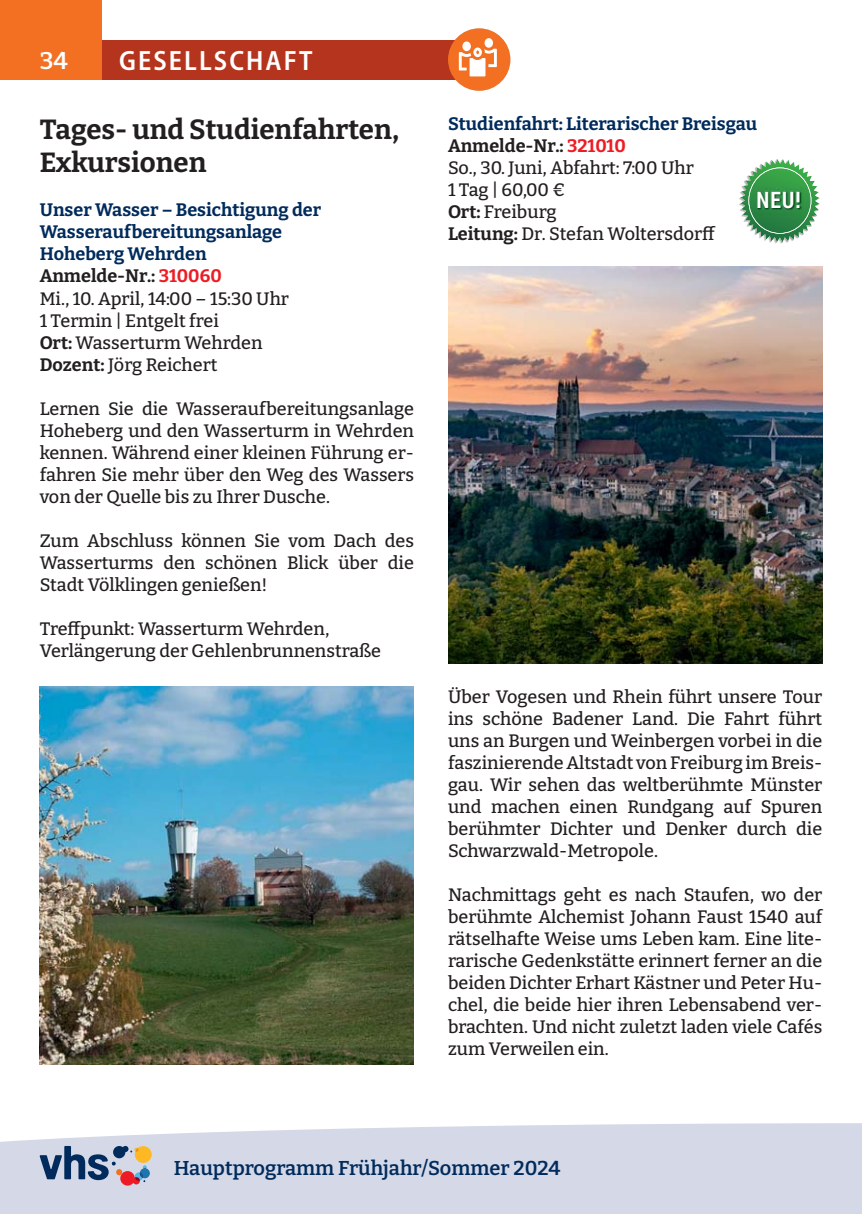
<style>
.page{position:relative;width:862px;height:1214px;background:#fff}
.page>*{position:absolute;margin:0;border:0;box-sizing:border-box;transform-origin:0 0}
.t1{font:600 semi-condensed 28px "Myriad Pro";letter-spacing:.075em;color:#fff}
.t2{font:700 27.6px/33.2px "Bitter";color:#231f20}
.t3{font:600 24px "Bitter";color:#fff}
.t4{font:700 22.4px "Roboto Condensed";color:#fff;scale:.95 1}
.t5{font:600 20px "Bitter";color:#002b5c}
.t6{font:500 18px/22px "Bitter";color:#231f20;text-align:justify}
.s1{font-weight:700;color:#002b5c}
.s2{font-weight:700}
.s3{font-weight:700;color:#ed1c24}
</style>
<div class="page">
<svg style="left:0;top:1123px;width:862px;height:28px;fill:#d4d8e7"></svg>
<div style="left:0;top:1151px;width:862px;height:62px;background:#d4d8e7"></div>
<div style="left:102px;top:40px;width:374px;height:39px;background:#b5341e"></div>
<div style="left:0;top:0;width:102px;height:79px;background:#f36f21"></div>
<svg style="left:40px;top:1145px;width:112px;height:40px"></svg>
<div style="left:448px;top:28px;width:62px;height:63px;background:#f36f21;border-radius:50%"></div>
<svg style="left:456px;top:37px;width:46px;height:45px"></svg>
<img style="left:40px;top:686px;width:374px;height:378px">
<img style="left:448px;top:266px;width:374px;height:397px">
<svg style="left:739px;top:159px;width:81px;height:85px"></svg>
<img style="left:755px;top:187px;width:49px;height:29px">
<h3 class="t3" style="left:40px;top:47px;width:30px">34</h3>
<h1 class="t1" style="left:119px;top:50px;width:195px">GESELLSCHAFT</h1>
<h2 class="t2" style="left:40px;top:113px;width:361px">Tages- und Studienfahrten,<br>Exkursionen</h2>
<p class="t6" style="left:40px;top:199px;width:283px;text-align:left"><span class="s1">Unser Wasser – Besichtigung der<br>Wasseraufbereitungsanlage<br>Hoheberg Wehrden<br></span><span class="s2">Anmelde-Nr.:</span> <span class="s3">310060<br></span>Mi., 10. April, 14:00 – 15:30 Uhr<br>1 Termin | Entgelt frei<br><span class="s2">Ort:</span> Wasserturm Wehrden<br><span class="s2">Dozent:</span> Jörg Reichert</p>
<p class="t6" style="left:40px;top:397px;width:376px">Lernen Sie die Wasseraufbereitungsanlage Hoheberg und den Wasserturm in Wehrden kennen. Während einer kleinen Führung er&shy;fahren Sie mehr über den Weg des Wassers von der Quelle bis zu Ihrer Dusche.</p>
<p class="t6" style="left:40px;top:529px;width:376px">Zum Abschluss können Sie vom Dach des Wasserturms den schönen Blick über die Stadt Völklingen genießen!</p>
<p class="t6" style="left:40px;top:617px;width:343px">Treffpunkt: Wasserturm Wehrden,<br>Verlängerung der Gehlenbrunnenstraße</p>
<p class="t6" style="left:448px;top:113px;width:311px;text-align:left"><span class="s1">Studienfahrt: Literarischer Breisgau<br></span><span class="s2">Anmelde-Nr.:</span> <span class="s3">321010<br></span>So., 30. Juni, Abfahrt: 7:00 Uhr<br>1 Tag | 60,00 €<br><span class="s2">Ort:</span> Freiburg<br><span class="s2">Leitung:</span> Dr. Stefan Woltersdorff</p>
<p class="t4" style="left:756px;top:184px;width:48px">NEU!</p>
<p class="t6" style="left:448px;top:685px;width:376px">Über Vogesen und Rhein führt unsere Tour ins schöne Badener Land. Die Fahrt führt uns an Burgen und Weinbergen vorbei in die faszinierende Altstadt von Freiburg im Breis&shy;gau. Wir sehen das weltberühmte Münster und machen einen Rundgang auf Spuren berühmter Dichter und Denker durch die Schwarzwald-Metropole.</p>
<p class="t6" style="left:448px;top:883px;width:376px">Nachmittags geht es nach Staufen, wo der berühmte Alchemist Johann Faust 1540 auf rätselhafte Weise ums Leben kam. Eine lite&shy;rarische Gedenkstätte erinnert ferner an die beiden Dichter Erhart Kästner und Peter Hu&shy;chel, die beide hier ihren Lebensabend ver&shy;brachten. Und nicht zuletzt laden viele Cafés zum Verweilen ein.</p>
<p class="t5" style="left:174px;top:1156px;width:388px">Hauptprogramm Frühjahr/Sommer 2024</p>
</div>
